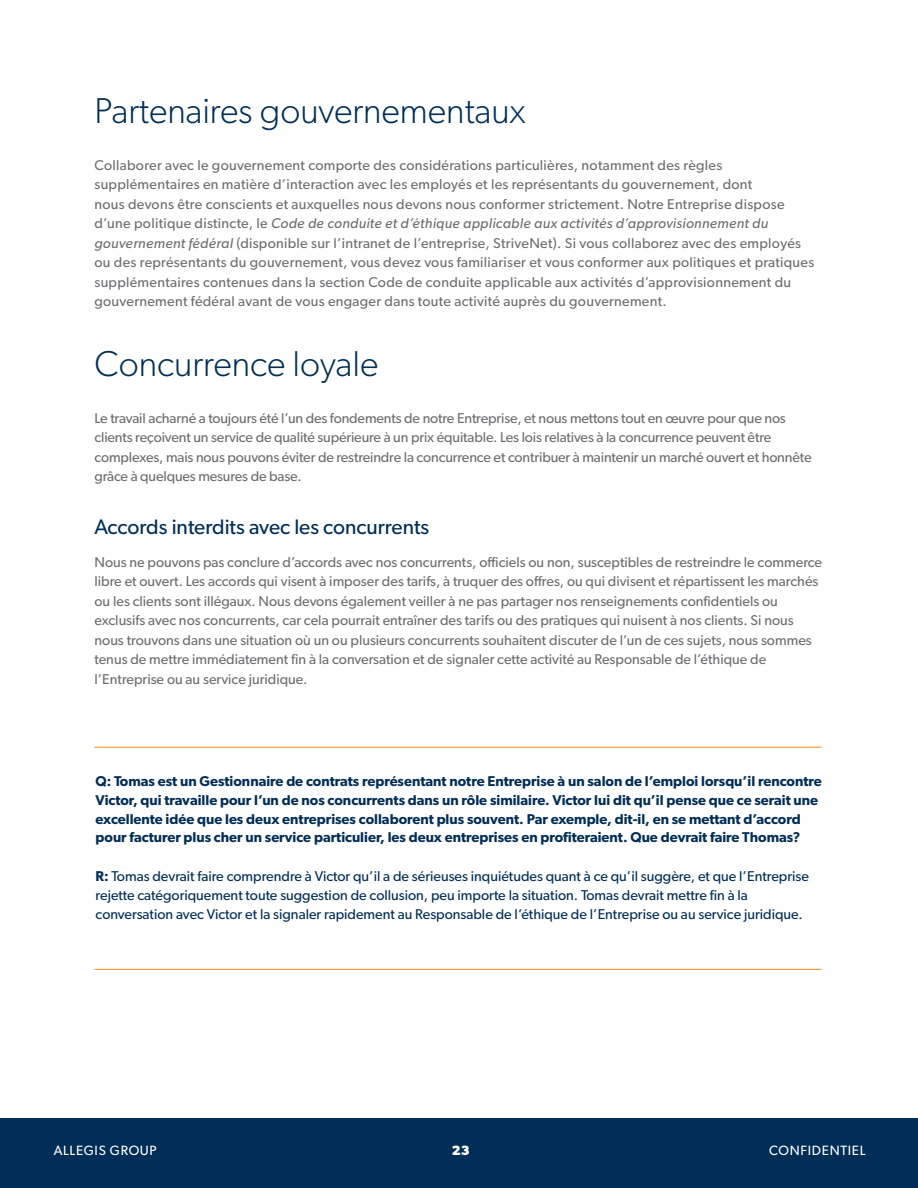
<style>
.page{position:relative;width:918px;height:1188px;background:#fff}
.page>*{position:absolute;margin:0;border:0;box-sizing:border-box;transform-origin:0 0}
.t1{font:300 36px "Gibson";color:#002e56}
.t2{font:21px "Gibson";color:#002e56}
.t3{font:14.25px/19.5px "Gibson";color:#6d6e71}
.t4{font:14.25px/19.5px "Gibson";letter-spacing:.02em;color:#6d6e71}
.t5{font:600 14.25px/18.8px "Gibson";color:#002e56}
.t6{font:14.25px/18.8px "Gibson";color:#002e56}
.t7{font:13.5px "Gibson";letter-spacing:.05em;color:#fff}
.t8{font:700 13.5px "Gibson";color:#fff}
.s1{font-style:italic}
.s2{font-weight:600}
</style>
<div class="page">
<div style="left:0;top:1118px;width:918px;height:70px;background:#002e56"></div>
<hr style="left:94px;top:747px;width:727px;height:1px;background:#f68b1f">
<hr style="left:94px;top:969px;width:727px;height:1px;background:#f68b1f">
<h1 class="t1" style="left:94px;top:89px;width:433px">Partenaires gouvernementaux</h1>
<p class="t4" style="left:94px;top:155px;width:721px">Collaborer avec le gouvernement comporte des considérations particulières, notamment des règles supplémentaires en matière d’interaction avec les employés et les représentants du gouvernement, dont<br>nous devons être conscients et auxquelles nous devons nous conformer strictement. Notre Entreprise dispose d’une politique distincte, le <span class="s1">Code de conduite et d’éthique applicable aux activités d’approvisionnement du gouvernement fédéral</span> (disponible sur l’intranet de l’entreprise, StriveNet). Si vous collaborez avec des employés ou des représentants du gouvernement, vous devez vous familiariser et vous conformer aux politiques et pratiques supplémentaires contenues dans la section Code de conduite applicable aux activités d’approvisionnement du gouvernement fédéral avant de vous engager dans toute activité auprès du gouvernement.</p>
<h1 class="t1" style="left:94px;top:342px;width:285px">Concurrence loyale</h1>
<p class="t3" style="left:94px;top:408px;width:719px">Le travail acharné a toujours été l’un des fondements de notre Entreprise, et nous mettons tout en œuvre pour que nos clients reçoivent un service de qualité supérieure à un prix équitable. Les lois relatives à la concurrence peuvent être complexes, mais nous pouvons éviter de restreindre la concurrence et contribuer à maintenir un marché ouvert et honnête grâce à quelques mesures de base.</p>
<h2 class="t2" style="left:94px;top:514px;width:336px">Accords interdits avec les concurrents</h2>
<p class="t3" style="left:94px;top:552px;width:729px">Nous ne pouvons pas conclure d’accords avec nos concurrents, officiels ou non, susceptibles de restreindre le commerce libre et ouvert. Les accords qui visent à imposer des tarifs, à truquer des offres, ou qui divisent et répartissent les marchés ou les clients sont illégaux. Nous devons également veiller à ne pas partager nos renseignements confidentiels ou exclusifs avec nos concurrents, car cela pourrait entraîner des tarifs ou des pratiques qui nuisent à nos clients. Si nous nous trouvons dans une situation où un ou plusieurs concurrents souhaitent discuter de l’un de ces sujets, nous sommes tenus de mettre immédiatement fin à la conversation et de signaler cette activité au Responsable de l’éthique de l’Entreprise ou au service juridique.</p>
<p class="t5" style="left:96px;top:771px;width:728px">Q: Tomas est un Gestionnaire de contrats représentant notre Entreprise à un salon de l’emploi lorsqu’il rencontre Victor, qui travaille pour l’un de nos concurrents dans un rôle similaire. Victor lui dit qu’il pense que ce serait une excellente idée que les deux entreprises collaborent plus souvent. Par exemple, dit-il, en se mettant d’accord pour facturer plus cher un service particulier, les deux entreprises en profiteraient. Que devrait faire Thomas?</p>
<p class="t6" style="left:96px;top:867px;width:715px"><span class="s2">R:</span> Tomas devrait faire comprendre à Victor qu’il a de sérieuses inquiétudes quant à ce qu’il suggère, et que l’Entreprise rejette catégoriquement toute suggestion de collusion, peu importe la situation. Tomas devrait mettre fin à la conversation avec Victor et la signaler rapidement au Responsable de l’éthique de l’Entreprise ou au service juridique.</p>
<p class="t7" style="left:54px;top:1143px;width:105px">ALLEGIS GROUP</p>
<p class="t8" style="left:452px;top:1143px;width:19px">23</p>
<p class="t7" style="left:769px;top:1143px;width:98px">CONFIDENTIEL</p>
</div>
